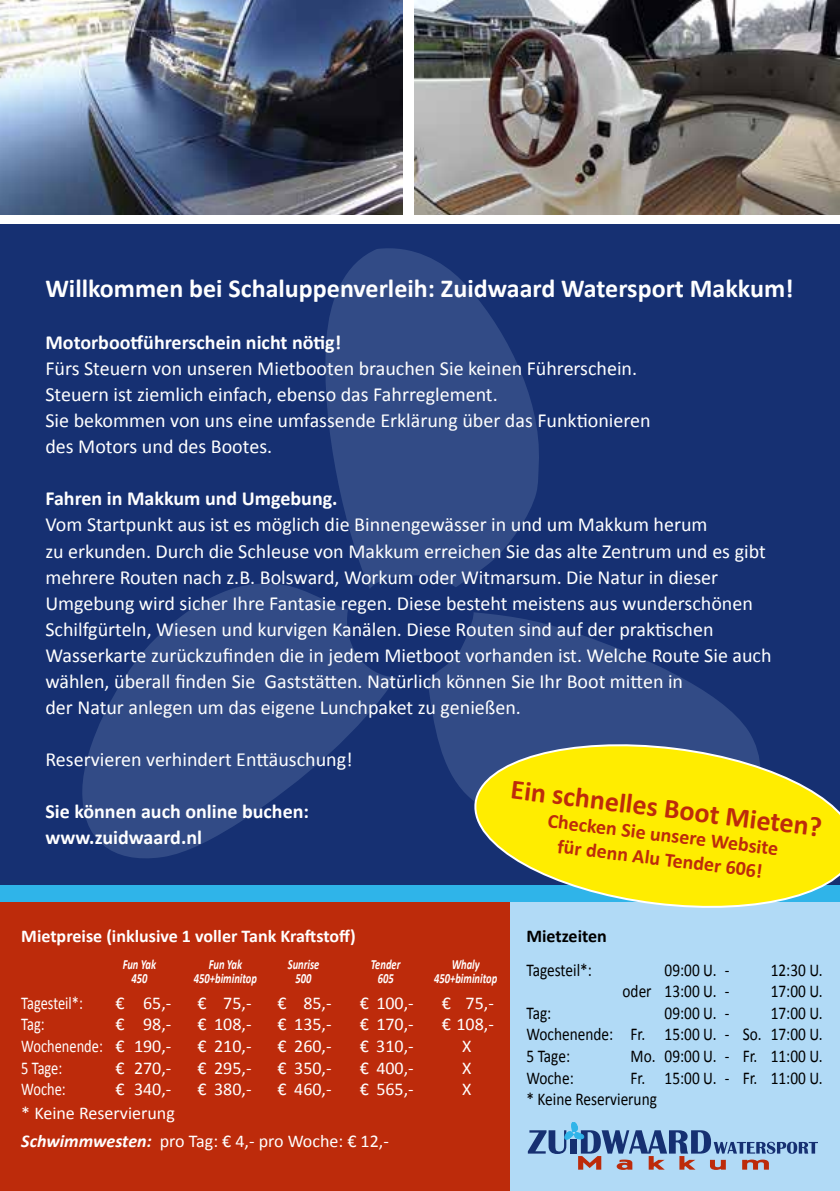
<style>
.page{position:relative;width:840px;height:1191px;background:#fff}
.page>*{position:absolute;margin:0;border:0;box-sizing:border-box;transform-origin:0 0}
.t1{font:700 28px "Calibri";color:#bd2b0b}
.t2{font:700 26px "Calibri";color:#fff}
.t3{font:20px/26px "Calibri";color:#fff}
.t4{font:700 20px/26px "Calibri";color:#fff}
.t5{font:700 20px/24px "Calibri";color:#bd2b0b;text-align:center}
.t6{font:18px/28px "Calibri";color:#fff}
.t7{font:18px/21.6px "Calibri";color:#000;text-align:justify;scale:.85 1}
.t8{font:18px "Calibri";color:#fff;scale:.8 1}
.t9{font:700 18px "Calibri";color:#fff}
.t10{font:700 18px "Calibri";color:#000}
.t11{font:italic 700 14px "Calibri";color:#fff;scale:.75 1}
.s1{font-weight:700;font-style:italic}
</style>
<div class="page">
<div style="left:0;top:224px;width:839px;height:669px;background:#163072"></div>
<img style="left:0;top:0;width:403px;height:214px">
<svg style="left:428px;top:612px;width:322px;height:184px;fill:#324b86"></svg>
<svg style="left:325px;top:248px;width:214px;height:339px;fill:#324b86"></svg>
<svg style="left:82px;top:579px;width:314px;height:279px;fill:#324b86"></svg>
<div style="left:509px;top:894px;width:330px;height:297px;background:#b1daf6"></div>
<div style="left:0;top:894px;width:509px;height:297px;background:#bd2b0b"></div>
<svg style="left:527px;top:1122px;width:290px;height:47px"></svg>
<div style="left:0;top:885px;width:839px;height:16px;background:#2fb4e9"></div>
<img style="left:414px;top:0;width:425px;height:214px">
<hr style="left:839px;top:891px;width:1px;height:300px;background:#f1f8fe">
<hr style="left:839px;top:595px;width:1px;height:298px;background:#e2f1fc">
<hr style="left:839px;top:298px;width:1px;height:297px;background:#f1f8fe">
<hr style="left:839px;top:0;width:1px;height:298px;background:#e2f1fc">
<svg style="left:839px;top:885px;width:1px;height:16px"></svg>
<svg style="left:468px;top:733px;width:371px;height:183px"></svg>
<h2 class="t2" style="left:45px;top:272px;width:749px">Willkommen bei Schaluppenverleih: Zuidwaard Watersport Makkum!</h2>
<p class="t4" style="left:45px;top:330px;width:297px">Motorbootführerschein nicht nötig!</p>
<p class="t3" style="left:45px;top:356px;width:606px">Fürs Steuern von unseren Mietbooten brauchen Sie keinen Führerschein.<br>Steuern ist ziemlich einfach, ebenso das Fahrreglement.<br>Sie bekommen von uns eine umfassende Erklärung über das Funktionieren des Motors und des Bootes.</p>
<p class="t4" style="left:45px;top:486px;width:293px">Fahren in Makkum und Umgebung.</p>
<p class="t3" style="left:45px;top:512px;width:727px">Vom Startpunkt aus ist es möglich die Binnengewässer in und um Makkum herum<br>zu erkunden. Durch die Schleuse von Makkum erreichen Sie das alte Zentrum und es gibt mehrere Routen nach z.B. Bolsward, Workum oder Witmarsum. Die Natur in dieser Umgebung wird sicher Ihre Fantasie regen. Diese besteht meistens aus wunderschönen Schilfgürteln, Wiesen und kurvigen Kanälen. Diese Routen sind auf der praktischen Wasserkarte zurückzufinden die in jedem Mietboot vorhanden ist. Welche Route Sie auch wählen, überall finden Sie Gaststätten. Natürlich können Sie Ihr Boot mitten in<br>der Natur anlegen um das eigene Lunchpaket zu genießen.</p>
<p class="t3" style="left:45px;top:746px;width:309px">Reservieren verhindert Enttäuschung!</p>
<p class="t4" style="left:45px;top:798px;width:265px">Sie können auch online buchen: www.zuidwaard.nl</p>
<h1 class="t1" style="left:513px;top:771px;width:314px;rotate:7deg">Ein schnelles Boot Mieten?</h1>
<p class="t5" style="left:549px;top:808px;width:233px;rotate:7deg">Checken Sie unsere Website für denn Alu Tender 606!</p>
<p class="t9" style="left:21px;top:924px;width:336px">Mietpreise (inklusive 1 voller Tank Kraftstoff)</p>
<p class="t11" style="left:123px;top:955px;width:46px">Fun Yak</p>
<p class="t11" style="left:209px;top:955px;width:46px">Fun Yak</p>
<p class="t11" style="left:287px;top:955px;width:44px">Sunrise</p>
<p class="t11" style="left:371px;top:955px;width:41px">Tender</p>
<p class="t11" style="left:451px;top:955px;width:39px">Whaly</p>
<p class="t11" style="left:131px;top:969px;width:23px">450</p>
<p class="t11" style="left:194px;top:969px;width:86px">450+biminitop</p>
<p class="t11" style="left:295px;top:969px;width:23px">500</p>
<p class="t11" style="left:377px;top:969px;width:23px">605</p>
<p class="t11" style="left:434px;top:969px;width:86px">450+biminitop</p>
<p class="t8" style="left:21px;top:991px;width:78px">Tagesteil*:</p>
<p class="t6" style="left:115px;top:988px;width:58px">€ 65,-</p>
<p class="t6" style="left:197px;top:988px;width:56px">€ 75,-</p>
<p class="t6" style="left:277px;top:988px;width:56px">€ 85,-</p>
<p class="t6" style="left:359px;top:988px;width:56px">€ 100,-</p>
<p class="t6" style="left:441px;top:988px;width:54px">€ 75,-</p>
<p class="t8" style="left:21px;top:1013px;width:31px">Tag:</p>
<p class="t6" style="left:115px;top:1010px;width:58px">€ 98,-</p>
<p class="t6" style="left:197px;top:1010px;width:56px">€ 108,-</p>
<p class="t6" style="left:277px;top:1010px;width:56px">€ 135,-</p>
<p class="t6" style="left:359px;top:1010px;width:56px">€ 170,-</p>
<p class="t6" style="left:441px;top:1010px;width:54px">€ 108,-</p>
<p class="t8" style="left:21px;top:1034px;width:189px">Wochenende: € 190,-</p>
<p class="t6" style="left:197px;top:1032px;width:56px">€ 210,-</p>
<p class="t6" style="left:277px;top:1032px;width:56px">€ 260,-</p>
<p class="t6" style="left:359px;top:1032px;width:56px">€ 310,-</p>
<p class="t6" style="left:462px;top:1032px;width:11px">X</p>
<p class="t8" style="left:21px;top:1056px;width:53px">5 Tage:</p>
<p class="t6" style="left:115px;top:1053px;width:58px">€ 270,-</p>
<p class="t6" style="left:197px;top:1053px;width:56px">€ 295,-</p>
<p class="t6" style="left:277px;top:1053px;width:56px">€ 350,-</p>
<p class="t6" style="left:359px;top:1053px;width:56px">€ 400,-</p>
<p class="t6" style="left:462px;top:1053px;width:11px">X</p>
<p class="t8" style="left:21px;top:1077px;width:57px">Woche:</p>
<p class="t6" style="left:115px;top:1075px;width:58px">€ 340,-</p>
<p class="t6" style="left:197px;top:1075px;width:56px">€ 380,-</p>
<p class="t6" style="left:277px;top:1075px;width:56px">€ 460,-</p>
<p class="t6" style="left:359px;top:1075px;width:56px">€ 565,-</p>
<p class="t6" style="left:462px;top:1075px;width:11px">X</p>
<p class="t6" style="left:21px;top:1099px;width:369px">* Keine Reservierung<br><span class="s1">Schwimmwesten:</span> pro Tag: € 4,- pro Woche: € 12,-</p>
<p class="t10" style="left:526px;top:924px;width:82px">Mietzeiten</p>
<p class="t7" style="left:526px;top:958px;width:78px">Tagesteil*:</p>
<p class="t7" style="left:664px;top:958px;width:78px">09:00 U. -</p>
<p class="t7" style="left:770px;top:958px;width:63px">12:30 U.</p>
<p class="t7" style="left:622px;top:980px;width:127px">oder 13:00 U. -</p>
<p class="t7" style="left:770px;top:980px;width:63px">17:00 U.</p>
<p class="t7" style="left:526px;top:1002px;width:31px">Tag:</p>
<p class="t7" style="left:664px;top:1002px;width:78px">09:00 U. -</p>
<p class="t7" style="left:526px;top:1002px;width:350px;text-indent:244px">17:00 U.<br>Wochenende: Fr. 15:00 U. - So. 17:00 U.<br>5 Tage:</p>
<p class="t7" style="left:630px;top:1045px;width:227px">Mo. 09:00 U. - Fr. 11:00 U.</p>
<p class="t7" style="left:526px;top:1066px;width:57px">Woche:</p>
<p class="t7" style="left:526px;top:1066px;width:350px;text-indent:104px">Fr. 15:00 U. - Fr. 11:00 U. * Keine Reservierung</p>
</div>
